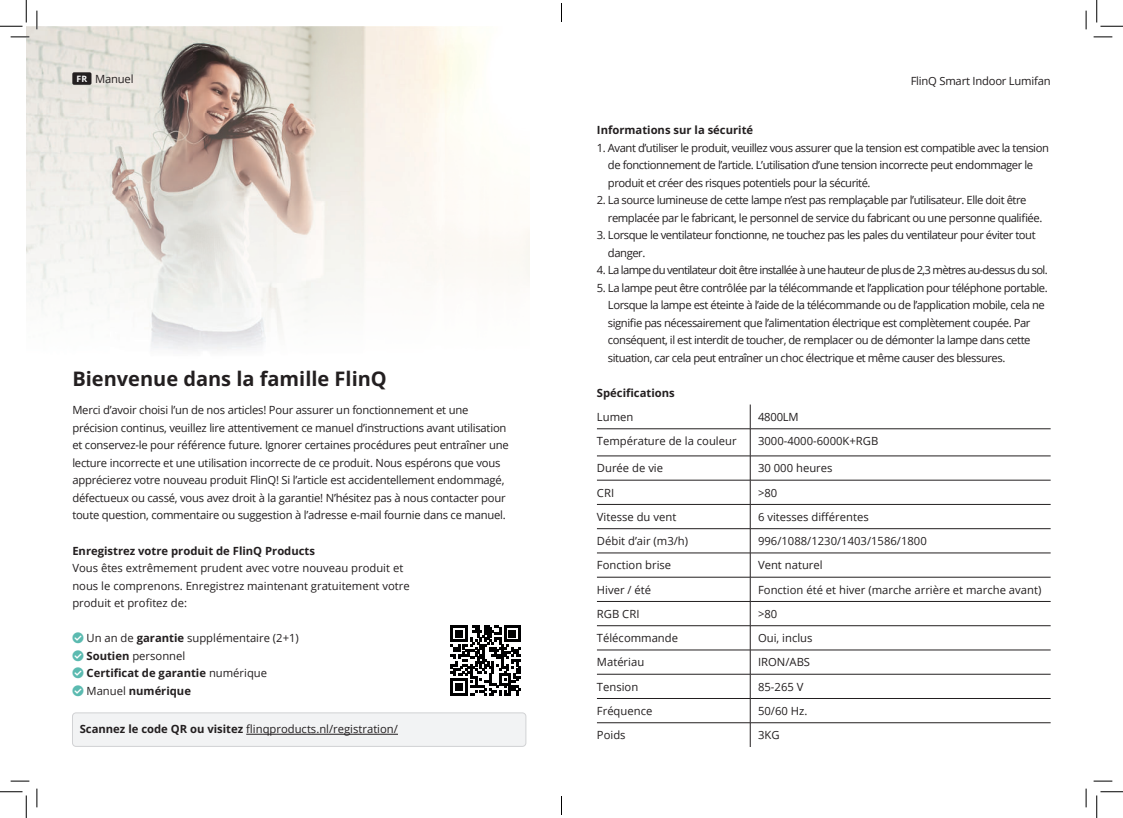
<style>
.page{position:relative;width:1123px;height:818px;background:#fff}
.page>*{position:absolute;margin:0;border:0;box-sizing:border-box;transform-origin:0 0}
.t1{font:700 20px "Open Sans";color:#231f20}
.t2{font:11.25px/17.5px "Open Sans";letter-spacing:-.04em;color:#231f20}
.t3{font:11.25px/17.5px "Open Sans";letter-spacing:-.02em;color:#231f20}
.t4{font:11.25px/17.5px "Open Sans";color:#231f20}
.t5{font:11.25px "Open Sans";letter-spacing:-.06em;color:#231f20}
.t6{font:700 11.25px "Open Sans";color:#231f20}
.s1{font-weight:700;font-size:8.75px;color:#fff}
.s2{font-weight:700}
</style>
<div class="page">
<img style="left:26px;top:26px;width:503px;height:325px">
<div style="left:72px;top:72px;width:19px;height:13px;background:#231f20;border-radius:2px"></div>
<div style="left:72px;top:713px;width:454px;height:33px;background:#f2f3f4;border-radius:4px"></div>
<hr style="left:246px;top:734px;width:152px;height:1px;background:#231f20">
<div style="left:72px;top:713px;width:454px;height:33px;border:1px solid #d1d2d4;border-radius:4px"></div>
<svg style="left:451px;top:625px;width:70px;height:70px"></svg>
<hr style="left:597px;top:428px;width:153px;height:1px;background:#231f20">
<hr style="left:750px;top:428px;width:300px;height:1px;background:#231f20">
<hr style="left:597px;top:456px;width:153px;height:1px;background:#231f20">
<hr style="left:750px;top:456px;width:300px;height:1px;background:#231f20">
<hr style="left:597px;top:480px;width:153px;height:1px;background:#231f20">
<hr style="left:750px;top:480px;width:300px;height:1px;background:#231f20">
<hr style="left:597px;top:504px;width:153px;height:1px;background:#231f20">
<hr style="left:750px;top:504px;width:300px;height:1px;background:#231f20">
<hr style="left:597px;top:528px;width:153px;height:1px;background:#231f20">
<hr style="left:750px;top:528px;width:300px;height:1px;background:#231f20">
<hr style="left:597px;top:553px;width:153px;height:1px;background:#231f20">
<hr style="left:750px;top:553px;width:300px;height:1px;background:#231f20">
<hr style="left:597px;top:577px;width:153px;height:1px;background:#231f20">
<hr style="left:750px;top:577px;width:300px;height:1px;background:#231f20">
<hr style="left:597px;top:601px;width:153px;height:1px;background:#231f20">
<hr style="left:750px;top:601px;width:300px;height:1px;background:#231f20">
<hr style="left:597px;top:625px;width:153px;height:1px;background:#231f20">
<hr style="left:750px;top:625px;width:300px;height:1px;background:#231f20">
<hr style="left:597px;top:650px;width:153px;height:1px;background:#231f20">
<hr style="left:750px;top:650px;width:300px;height:1px;background:#231f20">
<hr style="left:597px;top:674px;width:153px;height:1px;background:#231f20">
<hr style="left:750px;top:674px;width:300px;height:1px;background:#231f20">
<hr style="left:597px;top:698px;width:153px;height:1px;background:#231f20">
<hr style="left:750px;top:698px;width:300px;height:1px;background:#231f20">
<hr style="left:597px;top:722px;width:153px;height:1px;background:#231f20">
<hr style="left:750px;top:722px;width:300px;height:1px;background:#231f20">
<svg style="left:750px;top:404px;width:1px;height:343px"></svg>
<svg style="left:11px;top:36px;width:18px;height:2px"></svg>
<svg style="left:1093px;top:36px;width:19px;height:2px"></svg>
<svg style="left:11px;top:780px;width:18px;height:2px"></svg>
<svg style="left:1093px;top:780px;width:19px;height:2px"></svg>
<svg style="left:36px;top:11px;width:2px;height:18px"></svg>
<svg style="left:36px;top:788px;width:2px;height:19px"></svg>
<svg style="left:1085px;top:11px;width:1px;height:18px"></svg>
<svg style="left:1085px;top:788px;width:1px;height:19px"></svg>
<svg style="left:0;top:0;width:27px;height:27px"></svg>
<svg style="left:0;top:791px;width:27px;height:27px"></svg>
<svg style="left:1096px;top:0;width:27px;height:27px"></svg>
<svg style="left:1096px;top:791px;width:27px;height:27px"></svg>
<svg style="left:561px;top:3px;width:1px;height:19px"></svg>
<svg style="left:561px;top:796px;width:1px;height:19px"></svg>
<p class="t3" style="left:77px;top:71px;width:58px"><span class="s1">FR</span> Manuel</p>
<h1 class="t1" style="left:72px;top:365px;width:316px">Bienvenue dans la famille FlinQ</h1>
<p class="t3" style="left:72px;top:403px;width:438px">Merci d’avoir choisi l’un de nos articles! Pour assurer un fonctionnement et une précision continus, veuillez lire attentivement ce manuel d’instructions avant utilisation et conservez-le pour référence future. Ignorer certaines procédures peut entraîner une lecture incorrecte et une utilisation incorrecte de ce produit. Nous espérons que vous apprécierez votre nouveau produit FlinQ! Si l’article est accidentellement endommagé, défectueux ou cassé, vous avez droit à la garantie! N’hésitez pas à nous contacter pour toute question, commentaire ou suggestion à l’adresse e-mail fournie dans ce manuel.</p>
<p class="t6" style="left:72px;top:543px;width:244px">Enregistrez votre produit de FlinQ Products</p>
<p class="t4" style="left:72px;top:560px;width:339px">Vous êtes extrêmement prudent avec votre nouveau produit et nous le comprenons. Enregistrez maintenant gratuitement votre produit et profitez de:</p>
<p class="t4" style="left:86px;top:630px;width:214px">Un an de <span class="s2">garantie</span> supplémentaire (2+1)<br><span class="s2">Soutien</span> personnel<br><span class="s2">Certificat de garantie</span> numérique<br>Manuel <span class="s2">numérique</span></p>
<p class="t4" style="left:80px;top:720px;width:320px"><span class="s2">Scannez le code QR ou visitez</span> flinqproducts.nl/registration/</p>
<p class="t6" style="left:597px;top:123px;width:158px">Informations sur la sécurité</p>
<p class="t3" style="left:910px;top:73px;width:141px">FlinQ Smart Indoor Lumifan</p>
<p class="t2" style="left:608px;top:140px;width:442px;text-indent:-11px">1. Avant d’utiliser le produit, veuillez vous assurer que la tension est compatible avec la tension de fonctionnement de l’article. L’utilisation d’une tension incorrecte peut endommager le produit et créer des risques potentiels pour la sécurité.</p>
<p class="t2" style="left:608px;top:191px;width:436px;text-indent:-11px">2. La source lumineuse de cette lampe n’est pas remplaçable par l’utilisateur. Elle doit être remplacée par le fabricant, le personnel de service du fabricant ou une personne qualifiée.</p>
<p class="t2" style="left:608px;top:228px;width:429px;text-indent:-11px">3. Lorsque le ventilateur fonctionne, ne touchez pas les pales du ventilateur pour éviter tout danger.</p>
<p class="t5" style="left:597px;top:266px;width:452px">4. La lampe du ventilateur doit être installée à une hauteur de plus de 2,3 mètres au-dessus du sol.</p>
<p class="t2" style="left:608px;top:280px;width:441px;text-indent:-11px">5. La lampe peut être contrôlée par la télécommande et l’application pour téléphone portable.<br>Lorsque la lampe est éteinte à l’aide de la télécommande ou de l’application mobile, cela ne signifie pas nécessairement que l’alimentation électrique est complètement coupée. Par conséquent, il est interdit de toucher, de remplacer ou de démonter la lampe dans cette situation, car cela peut entraîner un choc électrique et même causer des blessures.</p>
<p class="t6" style="left:597px;top:385px;width:79px">Spécifications</p>
<p class="t3" style="left:597px;top:409px;width:38px">Lumen</p>
<p class="t3" style="left:758px;top:409px;width:42px">4800LM</p>
<p class="t4" style="left:597px;top:433px;width:141px">Température de la couleur</p>
<p class="t4" style="left:758px;top:433px;width:122px">3000-4000-6000K+RGB</p>
<p class="t4" style="left:597px;top:461px;width:68px">Durée de vie</p>
<p class="t4" style="left:758px;top:461px;width:76px">30 000 heures</p>
<p class="t3" style="left:597px;top:485px;width:19px">CRI</p>
<p class="t3" style="left:758px;top:485px;width:21px">&gt;80</p>
<p class="t4" style="left:597px;top:509px;width:81px">Vitesse du vent</p>
<p class="t4" style="left:758px;top:508px;width:112px">6 vitesses différentes</p>
<p class="t4" style="left:597px;top:532px;width:93px">Débit d’air (m3/h)</p>
<p class="t4" style="left:758px;top:532px;width:170px">996/1088/1230/1403/1586/1800</p>
<p class="t4" style="left:597px;top:558px;width:76px">Fonction brise</p>
<p class="t4" style="left:758px;top:558px;width:66px">Vent naturel</p>
<p class="t4" style="left:597px;top:580px;width:56px">Hiver / été</p>
<p class="t4" style="left:758px;top:582px;width:285px">Fonction été et hiver (marche arrière et marche avant)</p>
<p class="t3" style="left:597px;top:606px;width:44px">RGB CRI</p>
<p class="t3" style="left:758px;top:606px;width:21px">&gt;80</p>
<p class="t4" style="left:597px;top:630px;width:83px">Télécommande</p>
<p class="t4" style="left:758px;top:630px;width:56px">Oui, inclus</p>
<p class="t4" style="left:597px;top:655px;width:49px">Matériau</p>
<p class="t3" style="left:758px;top:653px;width:54px">IRON/ABS</p>
<p class="t4" style="left:597px;top:679px;width:43px">Tension</p>
<p class="t3" style="left:758px;top:679px;width:47px">85-265 V</p>
<p class="t4" style="left:597px;top:703px;width:57px">Fréquence</p>
<p class="t3" style="left:758px;top:702px;width:51px">50/60 Hz.</p>
<p class="t3" style="left:597px;top:727px;width:30px">Poids</p>
<p class="t3" style="left:758px;top:727px;width:23px">3KG</p>
</div>
